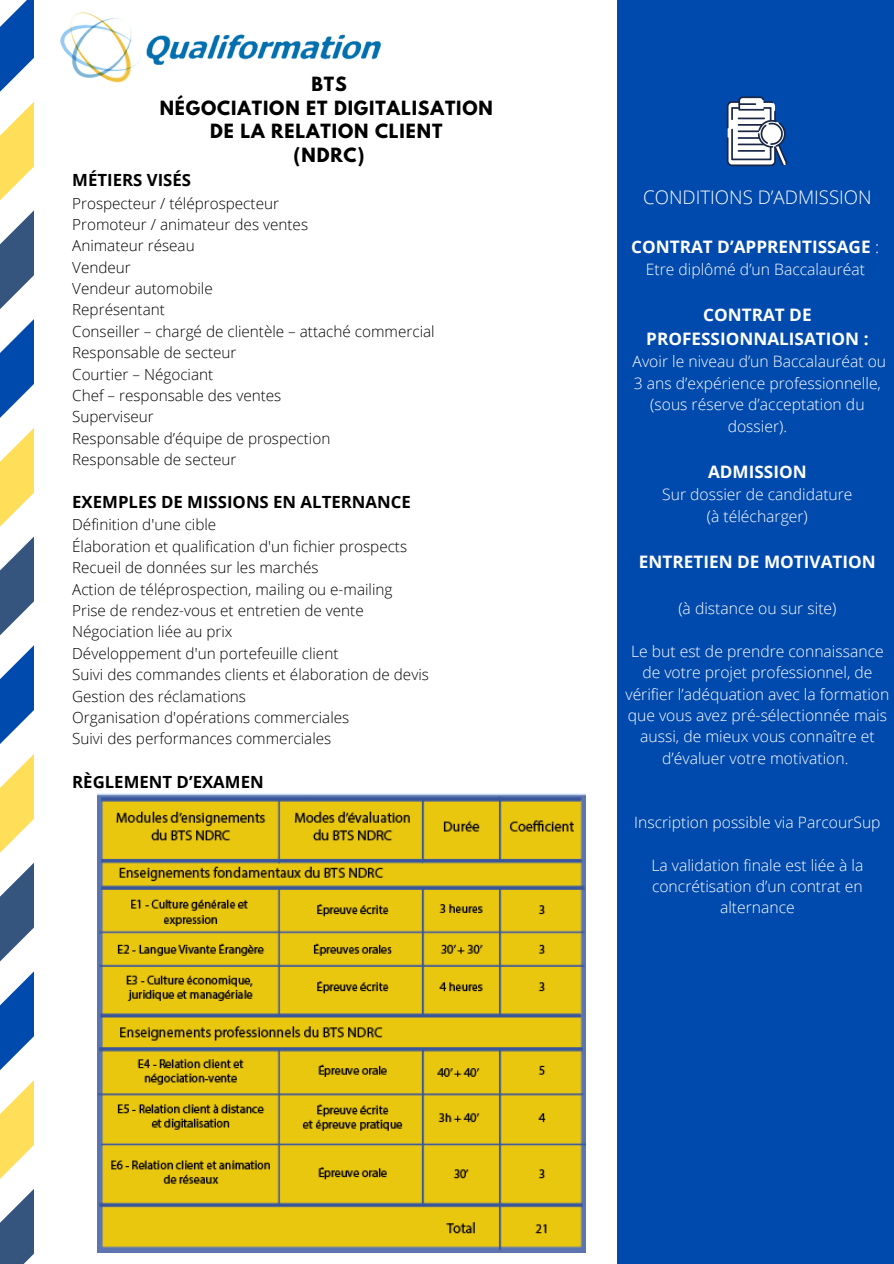
<style>
.page{position:relative;width:894px;height:1264px;background:#fff}
.page>*{position:absolute;margin:0;border:0;box-sizing:border-box;transform-origin:0 0}
.t1{font:300 18.75px "Open Sans";color:#fff}
.t2{font:700 17.4px/23.7px "League Spartan";letter-spacing:.05em;color:#000;text-align:center}
.t3{font:700 17.25px/23.7px "Open Sans";color:#fff;text-align:center}
.t4{font:700 16.8px "Open Sans";color:#000}
.t5{font:300 15.75px/21.3px "Open Sans";color:#fff;text-align:center}
.t6{font:300 15.3px "Open Sans";color:#000}
.s1{font-weight:300}
</style>
<div class="page">
<svg style="left:0;top:294px;width:34px;height:969px"></svg>
<div style="left:617px;top:0;width:276px;height:1263px;background:#004aad"></div>
<svg style="left:726px;top:96px;width:61px;height:70px"></svg>
<img style="left:60px;top:12px;width:322px;height:71px">
<img style="left:98px;top:793px;width:487px;height:459px">
<p class="t2" style="left:160px;top:74px;width:334px">BTS<br>NÉGOCIATION ET DIGITALISATION<br>DE LA RELATION CLIENT<br>(NDRC)</p>
<p class="t4" style="left:72px;top:168px;width:120px">MÉTIERS VISÉS</p>
<p class="t6" style="left:72px;top:192px;width:208px">Prospecteur / téléprospecteur</p>
<p class="t6" style="left:72px;top:213px;width:237px">Promoteur / animateur des ventes</p>
<h1 class="t6" style="left:72px;top:235px;width:124px">Animateur réseau</h1>
<p class="t6" style="left:72px;top:256px;width:60px">Vendeur</p>
<p class="t6" style="left:72px;top:278px;width:142px">Vendeur automobile</p>
<p class="t6" style="left:72px;top:299px;width:94px">Représentant</p>
<p class="t6" style="left:72px;top:320px;width:364px">Conseiller – chargé de clientèle – attaché commercial</p>
<p class="t6" style="left:72px;top:342px;width:166px">Responsable de secteur</p>
<p class="t6" style="left:72px;top:363px;width:142px">Courtier – Négociant</p>
<p class="t6" style="left:72px;top:384px;width:210px">Chef – responsable des ventes</p>
<p class="t6" style="left:72px;top:406px;width:83px">Superviseur</p>
<p class="t6" style="left:72px;top:427px;width:259px">Responsable d’équipe de prospection</p>
<p class="t6" style="left:72px;top:449px;width:166px">Responsable de secteur</p>
<p class="t4" style="left:72px;top:490px;width:340px">EXEMPLES DE MISSIONS EN ALTERNANCE</p>
<p class="t6" style="left:72px;top:514px;width:146px">Définition d'une cible</p>
<p class="t6" style="left:72px;top:535px;width:336px">Élaboration et qualification d'un fichier prospects</p>
<p class="t6" style="left:72px;top:557px;width:248px">Recueil de données sur les marchés</p>
<p class="t6" style="left:72px;top:578px;width:322px">Action de téléprospection, mailing ou e-mailing</p>
<p class="t6" style="left:72px;top:599px;width:293px">Prise de rendez-vous et entretien de vente</p>
<p class="t6" style="left:72px;top:621px;width:162px">Négociation liée au prix</p>
<p class="t6" style="left:72px;top:642px;width:268px">Développement d'un portefeuille client</p>
<p class="t6" style="left:72px;top:663px;width:358px">Suivi des commandes clients et élaboration de devis</p>
<p class="t6" style="left:72px;top:685px;width:175px">Gestion des réclamations</p>
<p class="t6" style="left:72px;top:706px;width:278px">Organisation d'opérations commerciales</p>
<p class="t6" style="left:72px;top:728px;width:260px">Suivi des performances commerciales</p>
<p class="t4" style="left:72px;top:770px;width:193px">RÈGLEMENT D’EXAMEN</p>
<p class="t1" style="left:643px;top:184px;width:230px">CONDITIONS D’ADMISSION</p>
<p class="t3" style="left:631px;top:234px;width:249px">CONTRAT D’APPRENTISSAGE <span class="s1">:</span></p>
<p class="t5" style="left:645px;top:258px;width:221px">Etre diplômé d’un Baccalauréat</p>
<h3 class="t3" style="left:646px;top:303px;width:224px">CONTRAT DE<br>PROFESSIONNALISATION :</h3>
<p class="t5" style="left:632px;top:351px;width:255px">Avoir le niveau d’un Baccalauréat ou<br>3 ans d’expérience professionnelle, (sous réserve d’acceptation du dossier).</p>
<p class="t3" style="left:707px;top:459px;width:100px">ADMISSION</p>
<p class="t5" style="left:662px;top:483px;width:192px">Sur dossier de candidature</p>
<h2 class="t5" style="left:706px;top:505px;width:102px">(à télécharger)</h2>
<p class="t3" style="left:638px;top:549px;width:238px">ENTRETIEN DE MOTIVATION</p>
<p class="t5" style="left:678px;top:597px;width:159px">(à distance ou sur site)</p>
<p class="t5" style="left:625px;top:640px;width:265px">Le but est de prendre connaissance de votre projet professionnel, de vérifier l’adéquation avec la formation que vous avez pré-sélectionnée mais aussi, de mieux vous connaître et d’évaluer votre motivation.</p>
<p class="t5" style="left:634px;top:811px;width:248px">Inscription possible via ParcourSup</p>
<p class="t5" style="left:651px;top:853px;width:213px">La validation finale est liée à la concrétisation d’un contrat en alternance</p>
</div>
